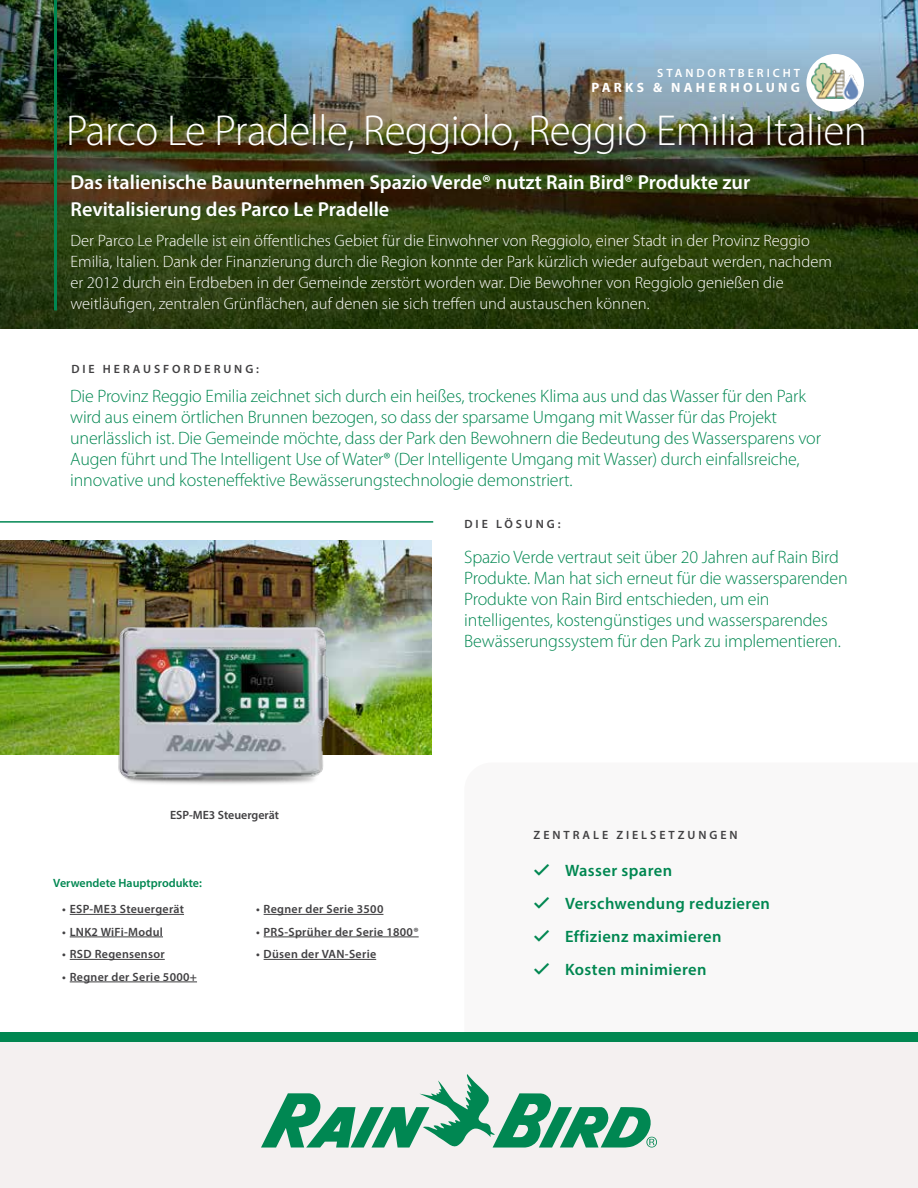
<style>
.page{position:relative;width:918px;height:1188px;background:#fff}
.page>*{position:absolute;margin:0;border:0;box-sizing:border-box;transform-origin:0 0}
.t1{font:300 43.5px "Myriad Pro";letter-spacing:-.01em;color:#fff}
.t2{font:600 20.25px/27px "Myriad Pro";color:#fff}
.t3{font:300 18px/21px "Myriad Pro";letter-spacing:-.01em;color:#008751}
.t4{font:300 16.5px/21px "Myriad Pro";color:#fff}
.t5{font:600 16.5px/33px "Myriad Pro";letter-spacing:.025em;color:#008751}
.t6{font:700 13.5px "Myriad Pro";letter-spacing:.245em;color:#fff}
.t7{font:600 12px "Myriad Pro";letter-spacing:.025em;color:#414042}
.t8{font:600 12px "Myriad Pro";letter-spacing:.245em;color:#414042}
.t9{font:600 12px "Myriad Pro";color:#008751}
.t10{font:600 12px "Myriad Pro";color:#414042}
.t11{font:600 12px "Myriad Pro";letter-spacing:.245em;color:#fff}
</style>
<div class="page">
<img style="left:0;top:0;width:918px;height:37px">
<img style="left:0;top:37px;width:918px;height:292px">
<hr style="left:54px;top:0;width:3px;height:310px;background:#008751">
<div style="left:0;top:1042px;width:918px;height:146px;background:#f4f0f0"></div>
<svg style="left:261px;top:1074px;width:396px;height:74px"></svg>
<div style="left:0;top:1032px;width:918px;height:10px;background:#008751"></div>
<div style="left:806px;top:54px;width:58px;height:58px;background:#fff;border-radius:50%"></div>
<img style="left:811px;top:63px;width:48px;height:37px">
<hr style="left:0;top:521px;width:433px;height:2px;background:#008752">
<hr style="left:70px;top:914px;width:114px;height:1px;background:#414042">
<hr style="left:70px;top:937px;width:93px;height:1px;background:#414042">
<hr style="left:70px;top:959px;width:95px;height:1px;background:#414042">
<hr style="left:70px;top:982px;width:127px;height:1px;background:#414042">
<hr style="left:264px;top:914px;width:119px;height:1px;background:#414042">
<hr style="left:264px;top:937px;width:155px;height:1px;background:#414042">
<hr style="left:264px;top:959px;width:112px;height:1px;background:#414042">
<img style="left:0;top:540px;width:432px;height:215px">
<img style="left:94px;top:621px;width:261px;height:163px">
<p class="t11" style="left:657px;top:66px;width:144px">STANDORTBERICHT</p>
<p class="t6" style="left:591px;top:79px;width:210px">PARKS &amp; NAHERHOLUNG</p>
<h1 class="t1" style="left:66px;top:104px;width:802px">Parco Le Pradelle, Reggiolo, Reggio Emilia Italien</h1>
<p class="t2" style="left:70px;top:168px;width:681px">Das italienische Bauunternehmen Spazio Verde® nutzt Rain Bird® Produkte zur<br>Revitalisierung des Parco Le Pradelle</p>
<p class="t4" style="left:70px;top:230px;width:763px">Der Parco Le Pradelle ist ein öffentliches Gebiet für die Einwohner von Reggiolo, einer Stadt in der Provinz Reggio Emilia, Italien. Dank der Finanzierung durch die Region konnte der Park kürzlich wieder aufgebaut werden, nachdem er 2012 durch ein Erdbeben in der Gemeinde zerstört worden war. Die Bewohner von Reggiolo genießen die weitläufigen, zentralen Grünflächen, auf denen sie sich treffen und austauschen können.</p>
<p class="t8" style="left:71px;top:361px;width:189px">DIE HERAUSFORDERUNG:</p>
<p class="t3" style="left:70px;top:385px;width:752px">Die Provinz Reggio Emilia zeichnet sich durch ein heißes, trockenes Klima aus und das Wasser für den Park wird aus einem örtlichen Brunnen bezogen, so dass der sparsame Umgang mit Wasser für das Projekt unerlässlich ist. Die Gemeinde möchte, dass der Park den Bewohnern die Bedeutung des Wassersparens vor Augen führt und The Intelligent Use of Water® (Der Intelligente Umgang mit Wasser) durch einfallsreiche, innovative und kosteneffektive Bewässerungstechnologie demonstriert.</p>
<p class="t8" style="left:464px;top:517px;width:98px">DIE LÖSUNG:</p>
<p class="t3" style="left:464px;top:546px;width:385px">Spazio Verde vertraut seit über 20 Jahren auf Rain Bird Produkte. Man hat sich erneut für die wassersparenden Produkte von Rain Bird entschieden, um ein intelligentes, kostengünstiges und wassersparendes Bewässerungssystem für den Park zu implementieren.</p>
<p class="t10" style="left:170px;top:807px;width:110px">ESP-ME3 Steuergerät</p>
<p class="t9" style="left:53px;top:876px;width:150px">Verwendete Hauptprodukte:</p>
<p class="t7" style="left:62px;top:902px;width:123px">• ESP-ME3 Steuergerät</p>
<p class="t7" style="left:62px;top:924px;width:102px">• LNK2 WiFi-Modul</p>
<p class="t7" style="left:62px;top:947px;width:104px">• RSD Regensensor</p>
<p class="t7" style="left:62px;top:969px;width:136px">• Regner der Serie 5000+</p>
<p class="t7" style="left:256px;top:902px;width:129px">• Regner der Serie 3500</p>
<p class="t7" style="left:256px;top:924px;width:164px">• PRS-Sprüher der Serie 1800®</p>
<p class="t7" style="left:256px;top:947px;width:122px">• Düsen der VAN-Serie</p>
<p class="t8" style="left:534px;top:827px;width:206px">ZENTRALE ZIELSETZUNGEN</p>
<p class="t5" style="left:565px;top:853px;width:207px">Wasser sparen<br>Verschwendung reduzieren<br>Effizienz maximieren<br>Kosten minimieren</p>
</div>
